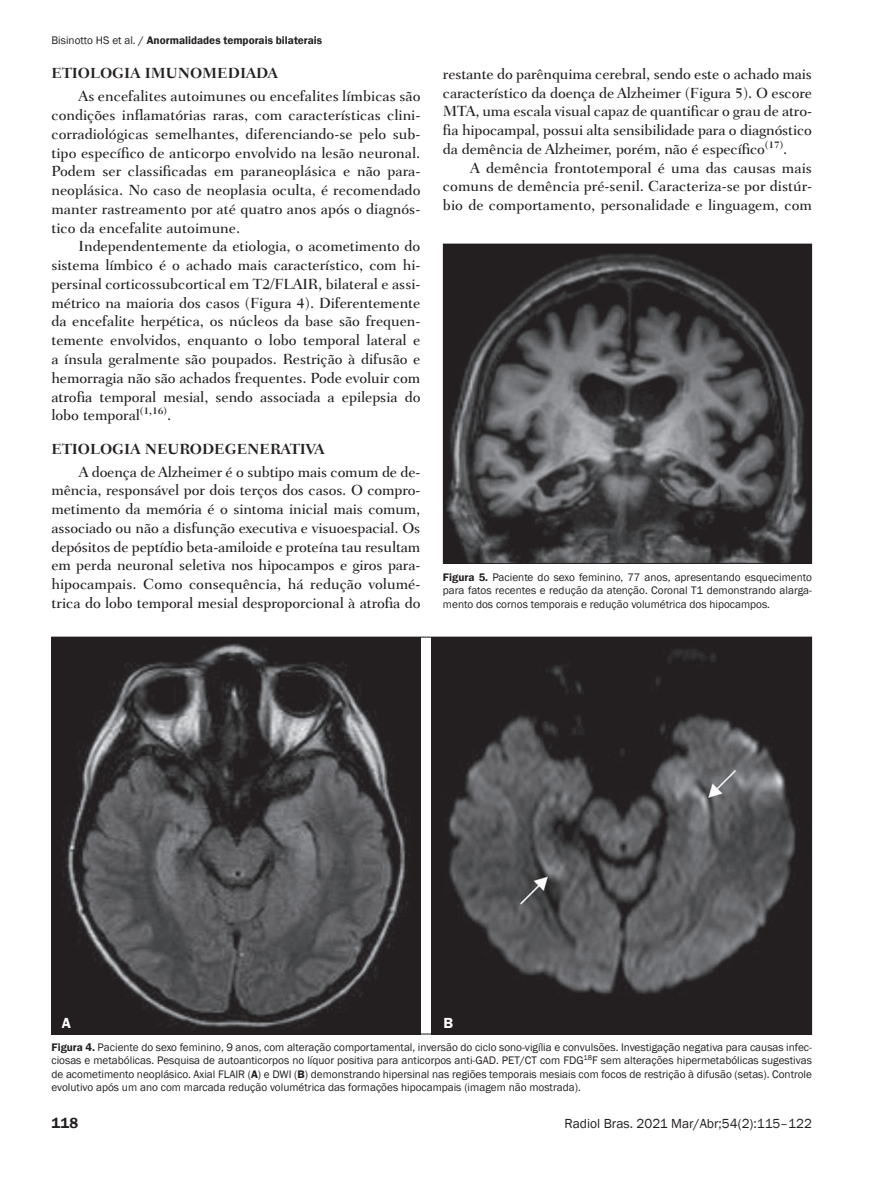
<style>
.page{position:relative;width:893px;height:1191px;background:#fff}
.page>*{position:absolute;margin:0;border:0;box-sizing:border-box;transform-origin:0 0}
.t1{font:500 15px/18.8px "Fairfield LT";letter-spacing:-.005em;color:#231f20;text-align:justify}
.t2{font:700 15px "Fairfield LT";color:#231f20}
.t3{font:600 15px "Franklin Gothic";color:#231f20}
.t4{font:600 15px "Franklin Gothic";color:#fff}
.t5{font:13.5px "Franklin Gothic";color:#231f20}
.t6{font:11.25px/13.5px "Franklin Gothic";color:#231f20;text-align:justify}
.t7{font:600 11.25px "Franklin Gothic";color:#231f20}
.s1{font-weight:400}
.s2{font-weight:500}
.s3{font-weight:600}
</style>
<div class="page">
<img style="left:445px;top:246px;width:365px;height:316px">
<div style="left:443px;top:244px;width:369px;height:320px;border:1px solid #231f20"></div>
<img style="left:53px;top:639px;width:367px;height:393px">
<img style="left:431px;top:639px;width:379px;height:393px">
<p class="t7" style="left:51px;top:33px;width:272px"><span class="s1">Bisinotto HS et al.</span> <span class="s2">/</span> Anormalidades temporais bilaterais</p>
<p class="t2" style="left:51px;top:65px;width:228px">ETIOLOGIA IMUNOMEDIADA</p>
<p class="t1" style="left:51px;top:87px;width:371px;text-indent:27px">As encefalites autoimunes ou encefalites límbicas são condições inflamatórias raras, com características clini&shy;corradiológicas semelhantes, diferenciando-se pelo sub&shy;tipo específico de anticorpo envolvido na lesão neuronal.<br>Podem ser classificadas em paraneoplásica e não para&shy;neoplásica. No caso de neoplasia oculta, é recomendado manter rastreamento por até quatro anos após o diagnós&shy;tico da encefalite autoimune.</p>
<p class="t1" style="left:51px;top:237px;width:371px;text-indent:27px">Independentemente da etiologia, o acometimento do sistema límbico é o achado mais característico, com hi&shy;persinal corticossubcortical em T2/FLAIR, bilateral e assi&shy;métrico na maioria dos casos (Figura 4). Diferentemente da encefalite herpética, os núcleos da base são frequen&shy;temente envolvidos, enquanto o lobo temporal lateral e a ínsula geralmente são poupados. Restrição à difusão e hemorragia não são achados frequentes. Pode evoluir com atrofia temporal mesial, sendo associada a epilepsia do lobo temporal<sup>(1,16)</sup>.</p>
<p class="t2" style="left:51px;top:440px;width:275px">ETIOLOGIA NEURODEGENERATIVA</p>
<p class="t1" style="left:51px;top:462px;width:371px;text-indent:27px">A doença de Alzheimer é o subtipo mais comum de de&shy;mência, responsável por dois terços dos casos. O compro&shy;metimento da memória é o sintoma inicial mais comum, associado ou não a disfunção executiva e visuoespacial. Os depósitos de peptídio beta-amiloide e proteína tau resultam em perda neuronal seletiva nos hipocampos e giros para&shy;hipocampais. Como consequência, há redução volumé&shy;trica do lobo temporal mesial desproporcional à atrofia do</p>
<p class="t1" style="left:443px;top:64px;width:370px">restante do parênquima cerebral, sendo este o achado mais característico da doença de Alzheimer (Figura 5). O escore MTA, uma escala visual capaz de quantificar o grau de atro&shy;fia hipocampal, possui alta sensibilidade para o diagnóstico da demência de Alzheimer, porém, não é específico<sup>(17)</sup>.</p>
<p class="t1" style="left:443px;top:158px;width:370px;text-indent:27px">A demência frontotemporal é uma das causas mais comuns de demência pré-senil. Caracteriza-se por distúr&shy;bio de comportamento, personalidade e linguagem, com</p>
<p class="t6" style="left:443px;top:570px;width:370px"><span class="s3">Figura 5.</span> Paciente do sexo feminino, 77 anos, apresentando esquecimento para fatos recentes e redução da atenção. Coronal T1 demonstrando alarga&shy;mento dos cornos temporais e redução volumétrica dos hipocampos.</p>
<p class="t4" style="left:62px;top:1013px;width:11px">A</p>
<p class="t4" style="left:444px;top:1013px;width:11px">B</p>
<p class="t6" style="left:51px;top:1040px;width:762px"><span class="s3">Figura 4.</span> Paciente do sexo feminino, 9 anos, com alteração comportamental, inversão do ciclo sono-vigília e convulsões. Investigação negativa para causas infec&shy;ciosas e metabólicas. Pesquisa de autoanticorpos no líquor positiva para anticorpos anti-GAD. PET/CT com FDG<sup>18</sup>F sem alterações hipermetabólicas sugestivas de acometimento neoplásico. Axial FLAIR (<span class="s3">A</span>) e DWI (<span class="s3">B</span>) demonstrando hipersinal nas regiões temporais mesiais com focos de restrição à difusão (setas). Controle evolutivo após um ano com marcada redução volumétrica das formações hipocampais (imagem não mostrada).</p>
<p class="t3" style="left:51px;top:1113px;width:28px">118</p>
<p class="t5" style="left:564px;top:1114px;width:249px">Radiol Bras. 2021 Mar/Abr;54(2):115–122</p>
</div>
